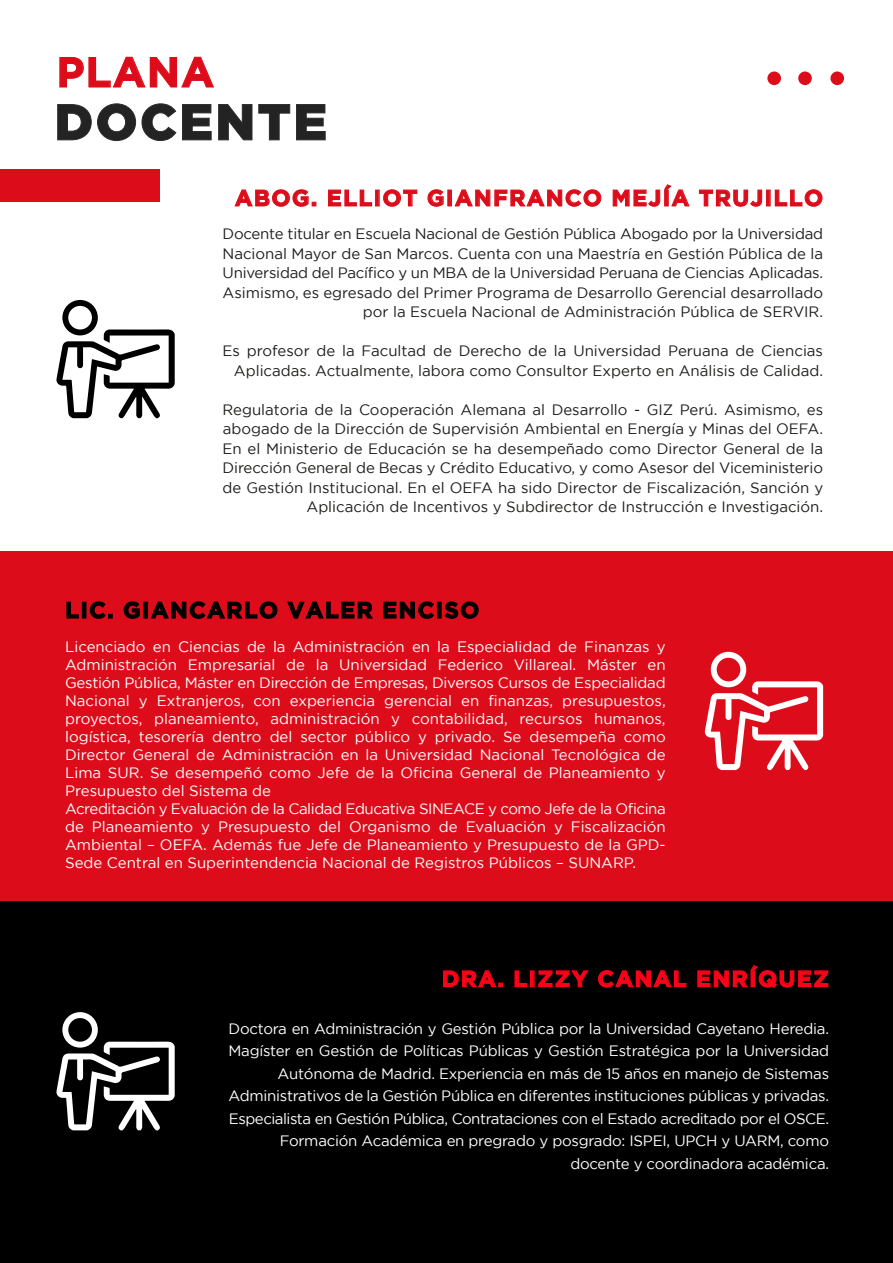
<style>
.page{position:relative;width:893px;height:1263px;background:#fff}
.page>*{position:absolute;margin:0;border:0;box-sizing:border-box;transform-origin:0 0}
.t1{font:900 50.4px "Gotham";letter-spacing:.05em;color:#232323}
.t2{font:700 42px "Gotham";letter-spacing:.025em;color:#dd0c1a}
.t3{font:700 22.5px "Gotham";letter-spacing:.06em;color:#dd0c1a}
.t4{font:700 22.5px "Gotham";letter-spacing:.06em;color:#000}
.t5{font:700 22.5px "Gotham";letter-spacing:.06em;color:#ff0019}
.t6{font:15px/18px "Gotham";letter-spacing:-.015em;color:#fff}
.t7{font:15px/19.5px "Gotham";color:#1d1d1b;text-align:right}
</style>
<div class="page">
<div style="left:0;top:797px;width:893px;height:466px;background:#000"></div>
<div style="left:0;top:551px;width:893px;height:349px;background:#dd0c1a"></div>
<svg style="left:234px;top:189px;width:82px;height:18px"></svg>
<svg style="left:328px;top:189px;width:45px;height:18px"></svg>
<div style="left:375px;top:190px;width:5px;height:16px;border:1px solid #dd0c1a"></div>
<svg style="left:383px;top:189px;width:35px;height:18px"></svg>
<svg style="left:427px;top:189px;width:17px;height:18px"></svg>
<div style="left:447px;top:190px;width:5px;height:16px;border:1px solid #dd0c1a"></div>
<svg style="left:454px;top:189px;width:148px;height:18px"></svg>
<svg style="left:612px;top:184px;width:78px;height:23px"></svg>
<svg style="left:698px;top:189px;width:65px;height:18px"></svg>
<div style="left:766px;top:190px;width:5px;height:16px;border:1px solid #dd0c1a"></div>
<svg style="left:774px;top:189px;width:49px;height:18px"></svg>
<div style="left:767px;top:71px;width:14px;height:14px;background:#dd0c1a;border-radius:50%"></div>
<div style="left:798px;top:71px;width:14px;height:14px;background:#dd0c1a;border-radius:50%"></div>
<div style="left:830px;top:71px;width:14px;height:14px;background:#dd0c1a;border-radius:50%"></div>
<svg style="left:59px;top:56px;width:155px;height:32px"></svg>
<svg style="left:57px;top:103px;width:79px;height:38px"></svg>
<svg style="left:142px;top:103px;width:34px;height:38px"></svg>
<svg style="left:182px;top:104px;width:30px;height:36px"></svg>
<svg style="left:218px;top:104px;width:34px;height:36px"></svg>
<svg style="left:258px;top:104px;width:32px;height:36px"></svg>
<svg style="left:296px;top:104px;width:30px;height:36px"></svg>
<div style="left:0;top:169px;width:160px;height:33px;background:#dd0c1a"></div>
<svg style="left:56px;top:300px;width:119px;height:118px"></svg>
<svg style="left:704px;top:652px;width:119px;height:118px"></svg>
<svg style="left:56px;top:1012px;width:119px;height:118px"></svg>
<svg style="left:66px;top:601px;width:13px;height:18px"></svg>
<div style="left:82px;top:602px;width:4px;height:17px;border:1px solid #000"></div>
<svg style="left:89px;top:601px;width:24px;height:18px"></svg>
<svg style="left:123px;top:601px;width:17px;height:18px"></svg>
<div style="left:143px;top:602px;width:5px;height:17px;border:1px solid #000"></div>
<svg style="left:150px;top:601px;width:128px;height:18px"></svg>
<svg style="left:287px;top:601px;width:86px;height:18px"></svg>
<svg style="left:383px;top:601px;width:51px;height:18px"></svg>
<div style="left:437px;top:602px;width:5px;height:17px;border:1px solid #000"></div>
<svg style="left:444px;top:601px;width:35px;height:18px"></svg>
<svg style="left:443px;top:970px;width:60px;height:18px"></svg>
<svg style="left:514px;top:970px;width:13px;height:18px"></svg>
<div style="left:530px;top:970px;width:5px;height:17px;border:1px solid #ff0019"></div>
<svg style="left:538px;top:970px;width:51px;height:18px"></svg>
<svg style="left:598px;top:970px;width:89px;height:18px"></svg>
<svg style="left:697px;top:965px;width:132px;height:23px"></svg>
<h2 class="t2" style="left:56px;top:48px;width:159px">PLANA</h2>
<h1 class="t1" style="left:55px;top:93px;width:274px">DOCENTE</h1>
<h3 class="t3" style="left:235px;top:185px;width:590px">ABOG. ELLIOT GIANFRANCO MEJÍA TRUJILLO</h3>
<p class="t7" style="left:223px;top:224px;width:602px">Docente titular en Escuela Nacional de Gestión Pública Abogado por la Universidad Nacional Mayor de San Marcos. Cuenta con una Maestría en Gestión Pública de la Universidad del Pacífico y un MBA de la Universidad Peruana de Ciencias Aplicadas.<br>Asimismo, es egresado del Primer Programa de Desarrollo Gerencial desarrollado por la Escuela Nacional de Administración Pública de SERVIR.</p>
<p class="t7" style="left:223px;top:341px;width:602px">Es profesor de la Facultad de Derecho de la Universidad Peruana de Ciencias<br>Aplicadas. Actualmente, labora como Consultor Experto en Análisis de Calidad.</p>
<p class="t7" style="left:223px;top:400px;width:602px">Regulatoria de la Cooperación Alemana al Desarrollo - GIZ Perú. Asimismo, es abogado de la Dirección de Supervisión Ambiental en Energía y Minas del OEFA.<br>En el Ministerio de Educación se ha desempeñado como Director General de la Dirección General de Becas y Crédito Educativo, y como Asesor del Viceministerio de Gestión Institucional. En el OEFA ha sido Director de Fiscalización, Sanción y Aplicación de Incentivos y Subdirector de Instrucción e Investigación.</p>
<h3 class="t4" style="left:65px;top:597px;width:416px">LIC. GIANCARLO VALER ENCISO</h3>
<p class="t6" style="left:65px;top:637px;width:602px">Licenciado en Ciencias de la Administración en la Especialidad de Finanzas y Administración Empresarial de la Universidad Federico Villareal. Máster en Gestión Pública, Máster en Dirección de Empresas, Diversos Cursos de Especialidad Nacional y Extranjeros, con experiencia gerencial en finanzas, presupuestos, proyectos, planeamiento, administración y contabilidad, recursos humanos, logística, tesorería dentro del sector público y privado. Se desempeña como Director General de Administración en la Universidad Nacional Tecnológica de Lima SUR. Se desempeñó como Jefe de la Oficina General de Planeamiento y Presupuesto del Sistema de<br>Acreditación y Evaluación de la Calidad Educativa SINEACE y como Jefe de la Oficina de Planeamiento y Presupuesto del Organismo de Evaluación y Fiscalización Ambiental – OEFA. Además fue Jefe de Planeamiento y Presupuesto de la GPD-Sede Central en Superintendencia Nacional de Registros Públicos – SUNARP.</p>
<h3 class="t5" style="left:442px;top:966px;width:389px">DRA. LIZZY CANAL ENRÍQUEZ</h3>
<p class="t6" style="left:229px;top:1017px;width:602px;line-height:22.5px;text-align:right">Doctora en Administración y Gestión Pública por la Universidad Cayetano Heredia.<br>Magíster en Gestión de Políticas Públicas y Gestión Estratégica por la Universidad Autónoma de Madrid. Experiencia en más de 15 años en manejo de Sistemas Administrativos de la Gestión Pública en diferentes instituciones públicas y privadas.<br>Especialista en Gestión Pública, Contrataciones con el Estado acreditado por el OSCE.<br>Formación Académica en pregrado y posgrado: ISPEI, UPCH y UARM, como docente y coordinadora académica.</p>
</div>
